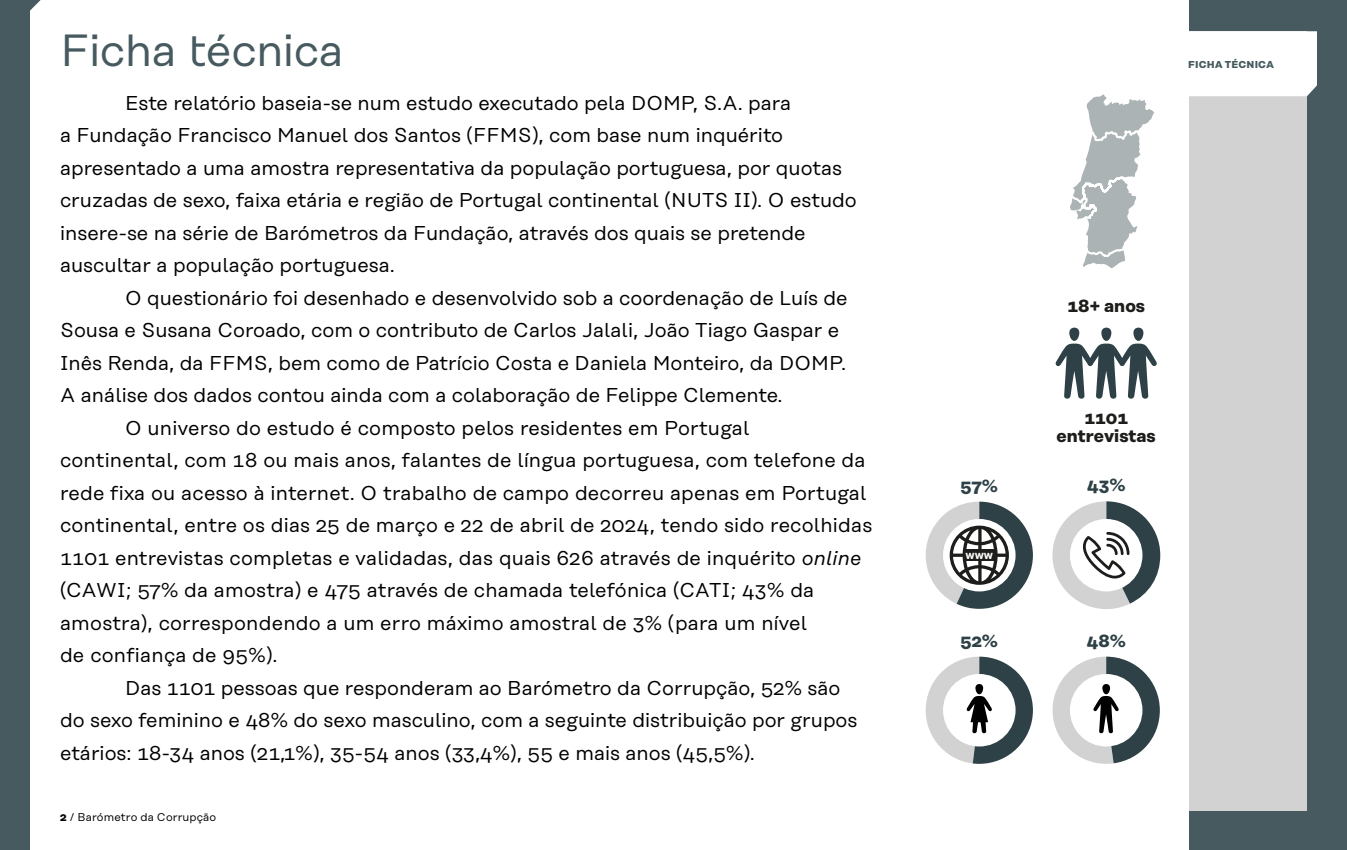
<style>
.page{position:relative;width:1347px;height:850px;background:#fff}
.page>*{position:absolute;margin:0;border:0;box-sizing:border-box;transform-origin:0 0}
.t1{font:45px "Rational Text";color:#465a5f}
.t2{font:20px/32.5px "Rational Text";color:#000}
.t3{font:700 17.5px/17.5px "Rational Text";color:#1d1d1b;text-align:center}
.t4{font:700 17.5px "Rational Text";color:#2d4146}
.t5{font:11.25px "Rational Text";letter-spacing:.015em;color:#000}
.t6{font:700 10px "Rational Text";letter-spacing:.015em;color:#465a5f}
.t7{font:700 8.75px "Rational Text";color:#fff}
.s1{font-style:italic}
.s2{font-weight:700}
</style>
<div class="page">
<div style="left:0;top:0;width:1346px;height:850px;background:#465a5f"></div>
<div style="left:1188px;top:31px;width:118px;height:780px;background:#d2d2d2"></div>
<div style="left:30px;top:0;width:1158px;height:850px;background:#fff"></div>
<svg style="left:1055px;top:343px;width:102px;height:56px"></svg>
<svg style="left:1070px;top:94px;width:84px;height:174px"></svg>
<svg style="left:925px;top:502px;width:107px;height:107px"></svg>
<div style="left:963px;top:550px;width:32px;height:11px;background:#1d1d1b"></div>
<svg style="left:1052px;top:501px;width:108px;height:108px"></svg>
<svg style="left:925px;top:657px;width:107px;height:107px"></svg>
<div style="left:1069px;top:328px;width:10px;height:13px;background:#2d4146;border-radius:5px"></div>
<div style="left:1101px;top:328px;width:10px;height:13px;background:#2d4146;border-radius:5px"></div>
<div style="left:1133px;top:328px;width:10px;height:13px;background:#2d4146;border-radius:5px"></div>
<div style="left:975px;top:684px;width:8px;height:10px;background:#000;border-radius:4px"></div>
<svg style="left:1052px;top:657px;width:107px;height:107px"></svg>
<svg style="left:30px;top:0;width:11px;height:11px"></svg>
<div style="left:1188px;top:31px;width:128px;height:65px;background:#fff"></div>
<h1 class="t1" style="left:60px;top:25px;width:285px">Ficha técnica</h1>
<p class="t2" style="left:60px;top:86px;width:798px;text-indent:65px">Este relatório baseia-se num estudo executado pela DOMP, S.A. para<br>a Fundação Francisco Manuel dos Santos (FFMS), com base num inquérito apresentado a uma amostra representativa da população portuguesa, por quotas cruzadas de sexo, faixa etária e região de Portugal continental (NUTS II). O estudo insere-‑se na série de Barómetros da Fundação, através dos quais se pretende auscultar a população portuguesa.</p>
<p class="t2" style="left:125px;top:281px;width:724px">O questionário foi desenhado e desenvolvido sob a coordenação de Luís de</p>
<p class="t2" style="left:60px;top:314px;width:780px">Sousa e Susana Coroado, com o contributo de Carlos Jalali, João Tiago Gaspar e</p>
<p class="t2" style="left:60px;top:346px;width:787px">Inês Renda, da FFMS, bem como de Patrício Costa e Daniela Monteiro, da DOMP.</p>
<p class="t2" style="left:60px;top:379px;width:724px">A análise dos dados contou ainda com a colaboração de Felippe Clemente.</p>
<p class="t2" style="left:125px;top:411px;width:626px">O universo do estudo é composto pelos residentes em Portugal</p>
<p class="t2" style="left:60px;top:444px;width:807px">continental, com 18 ou mais anos, falantes de língua portuguesa, com telefone da</p>
<p class="t2" style="left:60px;top:476px;width:808px">rede fixa ou acesso à internet. O trabalho de campo decorreu apenas em Portugal</p>
<p class="t2" style="left:60px;top:509px;width:813px">continental, entre os dias 25 de março e 22 de abril de 2024, tendo sido recolhidas</p>
<p class="t2" style="left:60px;top:541px;width:803px">1101 entrevistas completas e validadas, das quais 626 através de inquérito <span class="s1">online</span></p>
<p class="t2" style="left:60px;top:574px;width:755px">(CAWI; 57% da amostra) e 475 através de chamada telefónica (CATI; 43% da</p>
<p class="t2" style="left:60px;top:606px;width:748px">amostra), correspondendo a um erro máximo amostral de 3% (para um nível</p>
<p class="t2" style="left:60px;top:639px;width:219px">de confiança de 95%).</p>
<p class="t2" style="left:125px;top:671px;width:717px">Das 1101 pessoas que responderam ao Barómetro da Corrupção, 52% são</p>
<p class="t2" style="left:60px;top:704px;width:799px">do sexo feminino e 48% do sexo masculino, com a seguinte distribuição por grupos</p>
<p class="t2" style="left:60px;top:736px;width:696px">etários: 18-‑34 anos (21,1%), 35-‑ 54 anos (33,4%), 55 e mais anos (45,5%).</p>
<p class="t5" style="left:60px;top:811px;width:158px"><span class="s2">2</span> / Barómetro da Corrupção</p>
<p class="t6" style="left:1188px;top:58px;width:87px">FICHA TÉCNICA</p>
<p class="t3" style="left:1067px;top:297px;width:79px">18+ anos</p>
<p class="t3" style="left:1056px;top:409px;width:101px">1101 entrevistas</p>
<p class="t4" style="left:960px;top:475px;width:39px">57%</p>
<p class="t4" style="left:1086px;top:475px;width:40px">43%</p>
<p class="t7" style="left:965px;top:550px;width:29px">WWW</p>
<p class="t4" style="left:960px;top:630px;width:39px">52%</p>
<p class="t4" style="left:1086px;top:630px;width:41px">48%</p>
</div>
